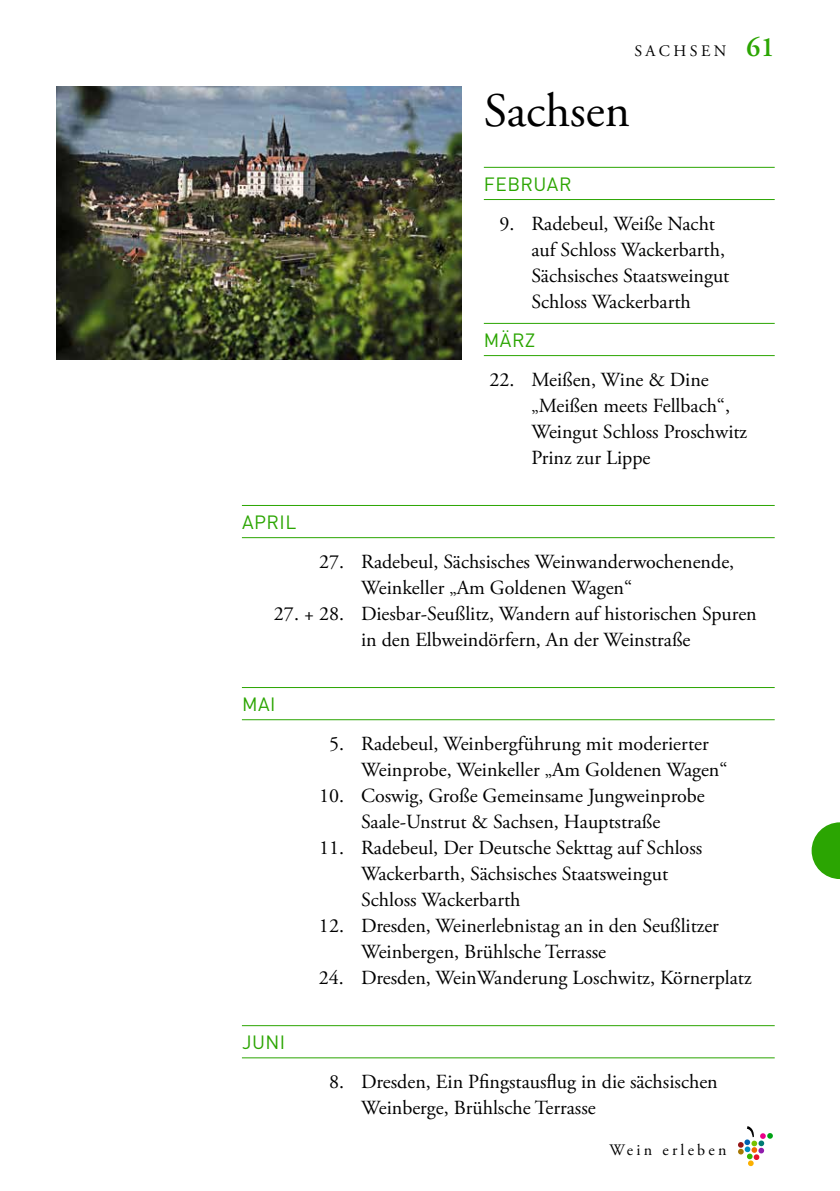
<style>
.page{position:relative;width:840px;height:1191px;background:#fff}
.page>*{position:absolute;margin:0;border:0;box-sizing:border-box;transform-origin:0 0}
.t1{font:48px "Adobe Garamond Pro";color:#000}
.t2{font:20px/26px "Adobe Garamond Pro";color:#000}
.t3{font:19px "DIN Pro";letter-spacing:.025em;color:#2ba502}
.t4{font:16px "Adobe Garamond Pro";letter-spacing:.2em;color:#000}
.s1{font-weight:600;font-size:28px;color:#2ba502}
</style>
<div class="page">
<svg style="left:757px;top:1140px;width:7px;height:6px"></svg>
<div style="left:757px;top:1147px;width:7px;height:6px;background:#8f1cac;border-radius:2px"></div>
<svg style="left:750px;top:1140px;width:7px;height:6px"></svg>
<svg style="left:743px;top:1139px;width:7px;height:6px"></svg>
<svg style="left:766px;top:1132px;width:6px;height:7px"></svg>
<svg style="left:737px;top:1141px;width:6px;height:7px"></svg>
<svg style="left:737px;top:1146px;width:22px;height:20px"></svg>
<svg style="left:747px;top:1126px;width:18px;height:13px"></svg>
<svg style="left:811px;top:822px;width:28px;height:57px"></svg>
<img style="left:57px;top:86px;width:404px;height:273px">
<hr style="left:483px;top:167px;width:291px;height:1px;background:#2ba502">
<hr style="left:483px;top:199px;width:291px;height:1px;background:#2ba502">
<hr style="left:483px;top:323px;width:291px;height:1px;background:#2ba502">
<hr style="left:483px;top:355px;width:291px;height:1px;background:#2ba502">
<hr style="left:242px;top:505px;width:532px;height:1px;background:#2ba502">
<hr style="left:242px;top:537px;width:532px;height:1px;background:#2ba502">
<hr style="left:242px;top:687px;width:532px;height:1px;background:#2ba502">
<hr style="left:242px;top:719px;width:532px;height:1px;background:#2ba502">
<hr style="left:242px;top:1025px;width:532px;height:1px;background:#2ba502">
<hr style="left:242px;top:1057px;width:532px;height:1px;background:#2ba502">
<p class="t4" style="left:634px;top:41px;width:14px">Sach</p>
<p class="t4" style="left:689px;top:41px;width:86px">sen <span class="s1">61</span></p>
<h1 class="t1" style="left:483px;top:81px;width:147px">Sachsen</h1>
<p class="t3" style="left:242px;top:507px;width:56px">APRIL</p>
<p class="t3" style="left:483px;top:169px;width:89px">FEBRUAR</p>
<p class="t2" style="left:531px;top:211px;width:199px;text-indent:-32px">9. Radebeul, Weiße Nacht auf Schloss Wackerbarth,<br>Sächsisches Staatsweingut<br>Schloss Wackerbarth</p>
<p class="t3" style="left:483px;top:325px;width:53px">MÄRZ</p>
<p class="t2" style="left:531px;top:367px;width:217px;text-indent:-42px">22. Meißen, Wine &amp; Dine „Meißen meets Fellbach“,<br>Weingut Schloss Proschwitz<br>Prinz zur Lippe</p>
<p class="t2" style="left:361px;top:549px;width:374px;text-indent:-42px">27. Radebeul, Sächsisches Weinwanderwochenende,<br>Weinkeller „Am Goldenen Wagen“</p>
<p class="t2" style="left:361px;top:601px;width:397px;text-indent:-87px">27. + 28. Diesbar-Seußlitz, Wandern auf historischen Spuren in den Elbweindörfern, An der Weinstraße</p>
<p class="t3" style="left:242px;top:689px;width:35px">MAI</p>
<p class="t3" style="left:242px;top:1027px;width:45px">JUNI</p>
<p class="t2" style="left:361px;top:731px;width:368px;text-indent:-32px">5. Radebeul, Weinbergführung mit moderierter<br>Weinprobe, Weinkeller „Am Goldenen Wagen“</p>
<p class="t2" style="left:319px;top:783px;width:387px;text-align:center">10. Coswig, Große Gemeinsame Jungweinprobe<br>Saale-Unstrut &amp; Sachsen, Hauptstraße</p>
<p class="t2" style="left:361px;top:835px;width:342px;text-indent:-42px">11. Radebeul, Der Deutsche Sekttag auf Schloss<br>Wackerbarth, Sächsisches Staatsweingut<br>Schloss Wackerbarth</p>
<p class="t2" style="left:361px;top:913px;width:359px;text-indent:-42px">12. Dresden, Weinerlebnistag an in den Seußlitzer<br>Weinbergen, Brühlsche Terrasse</p>
<p class="t2" style="left:319px;top:965px;width:434px">24. Dresden, WeinWanderung Loschwitz, Körnerplatz</p>
<p class="t2" style="left:361px;top:1069px;width:358px;text-indent:-32px">8. Dresden, Ein Pfingstausflug in die sächsischen<br>Weinberge, Brühlsche Terrasse</p>
<p class="t4" style="left:609px;top:1140px;width:118px">Wein erleben</p>
</div>
